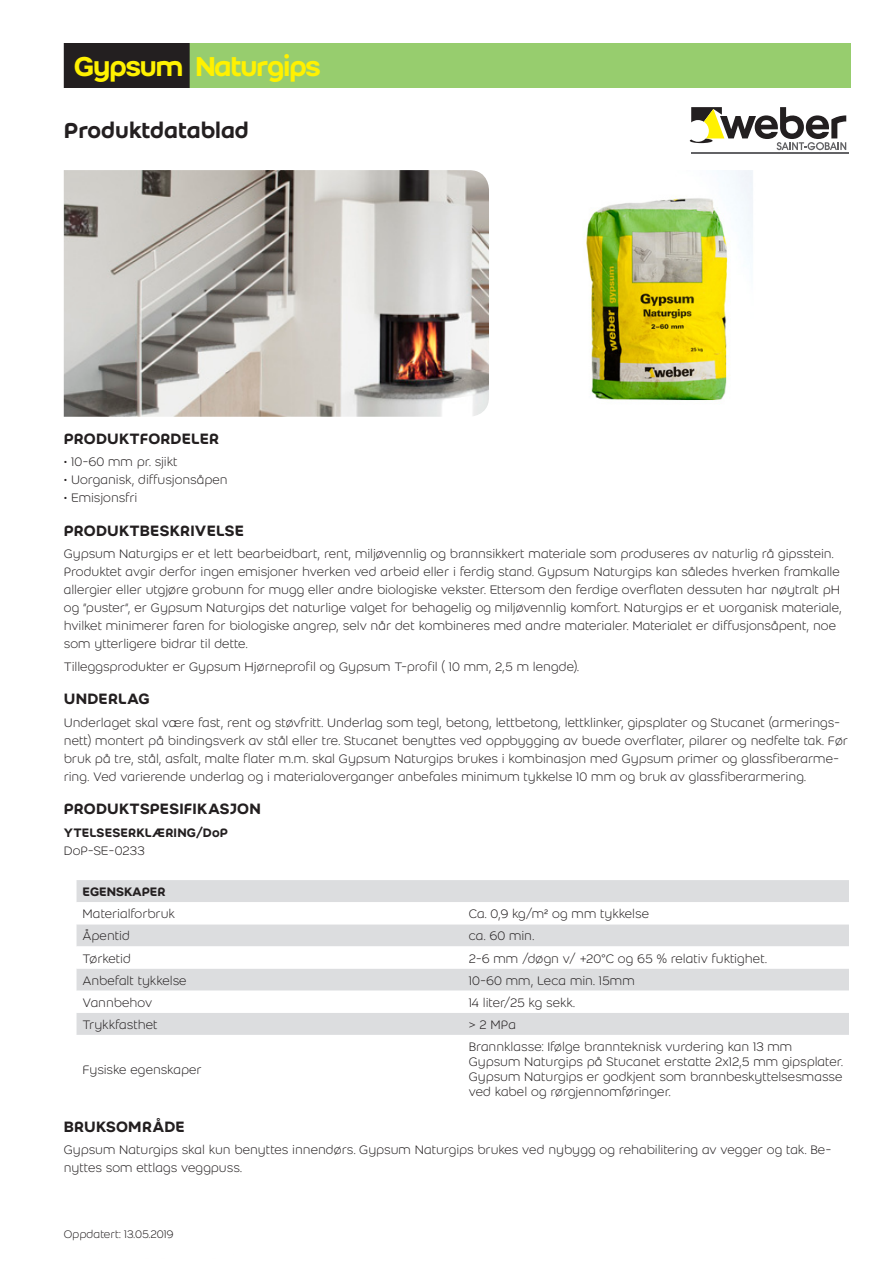
<style>
.page{position:relative;width:893px;height:1263px;background:#fff}
.page>*{position:absolute;margin:0;border:0;box-sizing:border-box;transform-origin:0 0}
.t1{font:30px "Weber Name";letter-spacing:-.005em;color:#fff101}
.t2{font:500 24px "Weber";color:#231f20}
.t3{font:500 16.5px "Weber";letter-spacing:.01em;color:#231f20}
.t4{font:300 13.5px/18px "Weber";letter-spacing:-.005em;color:#231f20}
.t5{font:500 13.5px "Weber";letter-spacing:.005em;color:#231f20}
.t6{font:300 12px "Weber";color:#231f20}
.s1{font-family:"Weber Name Left"}
.s2{font-family:"Weber Name Right"}
</style>
<div class="page">
<div style="left:64px;top:43px;width:786px;height:45px;background:#97cd6e"></div>
<div style="left:64px;top:39px;width:254px;height:54px;background:#231f20"></div>
<div style="left:190px;top:39px;width:136px;height:54px;background:#97cd6e"></div>
<div style="left:0;top:88px;width:893px;height:27px;background:#fff"></div>
<div style="left:0;top:9px;width:893px;height:34px;background:#fff"></div>
<img style="left:586px;top:170px;width:167px;height:231px">
<img style="left:64px;top:170px;width:425px;height:247px">
<div style="left:77px;top:880px;width:772px;height:22px;background:#dcdddf"></div>
<svg style="left:77px;top:924px;width:772px;height:111px;fill:#dcdddf"></svg>
<hr style="left:691px;top:153px;width:158px;height:1px;background:#636366">
<svg style="left:690px;top:107px;width:156px;height:43px"></svg>
<h1 class="t1" style="left:74px;top:48px;width:253px">Gypsum <span class="s1">N</span>aturgip<span class="s2">s</span></h1>
<h2 class="t2" style="left:64px;top:116px;width:187px">Produktdatablad</h2>
<p class="t3" style="left:64px;top:429px;width:157px">PRODUKTFORDELER</p>
<p class="t4" style="left:64px;top:453px;width:115px">• 10-60 mm pr. sjikt</p>
<p class="t4" style="left:64px;top:471px;width:166px">• Uorganisk, diffusjonsåpen</p>
<p class="t4" style="left:64px;top:489px;width:75px">• Emisjonsfri</p>
<p class="t3" style="left:64px;top:521px;width:182px">PRODUKTBESKRIVELSE</p>
<p class="t4" style="left:64px;top:545px;width:780px">Gypsum Naturgips er et lett bearbeidbart, rent, miljøvennlig og brannsikkert materiale som produseres av naturlig rå gipsstein.<br>Produktet avgir derfor ingen emisjoner hverken ved arbeid eller i ferdig stand. Gypsum Naturgips kan således hverken framkalle allergier eller utgjøre grobunn for mugg eller andre biologiske vekster. Ettersom den ferdige overflaten dessuten har nøytralt pH og ”puster”, er Gypsum Naturgips det naturlige valget for behagelig og miljøvennlig komfort. Naturgips er et uorganisk materiale, hvilket minimerer faren for biologiske angrep, selv når det kombineres med andre materialer. Materialet er diffusjonsåpent, noe som ytterligere bidrar til dette.</p>
<p class="t4" style="left:64px;top:657px;width:517px">Tilleggsprodukter er Gypsum Hjørneprofil og Gypsum T-profil ( 10 mm, 2,5 m lengde).</p>
<p class="t3" style="left:64px;top:689px;width:88px">UNDERLAG</p>
<p class="t4" style="left:64px;top:713px;width:786px">Underlaget skal være fast, rent og støvfritt. Underlag som tegl, betong, lettbetong, lettklinker, gipsplater og Stucanet (armerings&shy;nett) montert på bindingsverk av stål eller tre. Stucanet benyttes ved oppbygging av buede overflater, pilarer og nedfelte tak. Før bruk på tre, stål, asfalt, malte flater m.m. skal Gypsum Naturgips brukes i kombinasjon med Gypsum primer og glassfiberarme&shy;ring. Ved varierende underlag og i materialoverganger anbefales minimum tykkelse 10 mm og bruk av glassfiberarmering.</p>
<p class="t3" style="left:64px;top:799px;width:198px">PRODUKTSPESIFIKASJON</p>
<p class="t5" style="left:64px;top:824px;width:166px">YTELSESERKLÆRING/DoP</p>
<p class="t4" style="left:64px;top:841px;width:82px">DoP-SE-0233</p>
<p class="t5" style="left:83px;top:884px;width:85px">EGENSKAPER</p>
<p class="t4" style="left:83px;top:905px;width:94px">Materialforbruk</p>
<p class="t4" style="left:469px;top:905px;width:182px">Ca. 0,9 kg/m² og mm tykkelse</p>
<p class="t4" style="left:83px;top:927px;width:49px">Åpentid</p>
<p class="t4" style="left:469px;top:927px;width:67px">ca. 60 min.</p>
<p class="t4" style="left:83px;top:949px;width:50px">Tørketid</p>
<p class="t4" style="left:469px;top:949px;width:300px">2-6 mm /døgn v/ +20°C og 65 % relativ fuktighet.</p>
<p class="t4" style="left:83px;top:971px;width:106px">Anbefalt tykkelse</p>
<p class="t4" style="left:469px;top:971px;width:167px">10-60 mm, Leca min. 15mm</p>
<p class="t4" style="left:83px;top:993px;width:71px">Vannbehov</p>
<p class="t4" style="left:469px;top:993px;width:108px">14 liter/25 kg sekk.</p>
<p class="t4" style="left:83px;top:1016px;width:77px">Trykkfasthet</p>
<p class="t4" style="left:469px;top:1016px;width:49px">&gt; 2 MPa</p>
<p class="t4" style="left:83px;top:1060px;width:121px">Fysiske egenskaper</p>
<p class="t4" style="left:469px;top:1039px;width:376px;line-height:15px">Brannklasse: Ifølge brannteknisk vurdering kan 13 mm Gypsum Naturgips på Stucanet erstatte 2x12,5 mm gipsplater.<br>Gypsum Naturgips er godkjent som brannbeskyttelsesmasse ved kabel og rørgjennomføringer.</p>
<p class="t3" style="left:64px;top:1116px;width:123px">BRUKSOMRÅDE</p>
<p class="t4" style="left:64px;top:1140px;width:769px">Gypsum Naturgips skal kun benyttes innendørs. Gypsum Naturgips brukes ved nybygg og rehabilitering av vegger og tak. Be&shy;nyttes som ettlags veggpuss.</p>
<p class="t6" style="left:64px;top:1227px;width:111px">Oppdatert: 13.05.2019</p>
</div>
